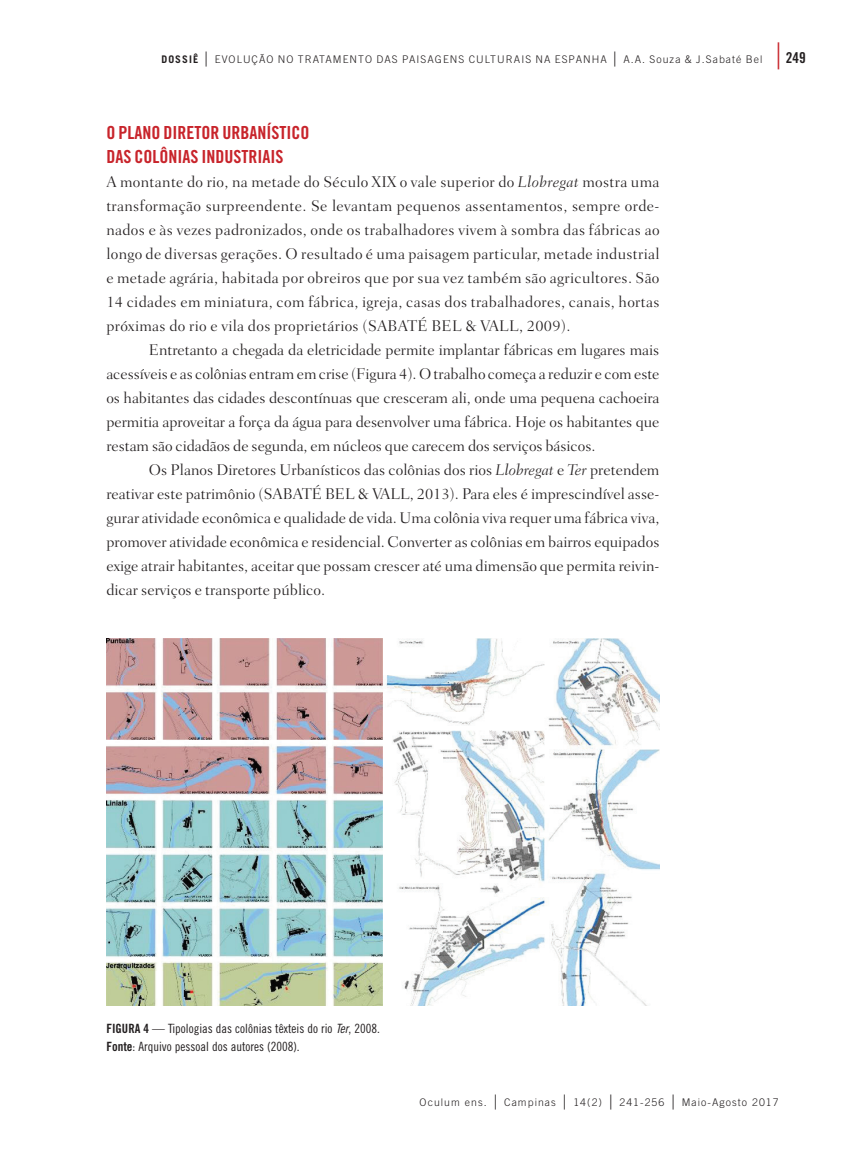
<style>
.page{position:relative;width:851px;height:1149px;background:#fff}
.page>*{position:absolute;margin:0;border:0;box-sizing:border-box;transform-origin:0 0}
.t1{font:18px/24px "Trade Gothic Bold Cond Twenty";color:#c8242b}
.t2{font:300 15.75px/24px "Fairfield LH";color:#231f20;text-align:justify}
.t3{font:15px "Trade Gothic Bold Cond Twenty";color:#231f20}
.t4{font:12.75px/18px "Trade Gothic Cond Eighteen";color:#231f20}
.t5{font:12.75px "Trade Gothic Bold Cond Twenty";color:#231f20}
.t6{font:300 10.5px "Trade Gothic";letter-spacing:.1em;color:#231f20}
.s1{font-weight:700}
.s2{font-family:"Apple Garamond";font-size:15px}
.s3{font-family:"Apple Garamond";font-weight:300;font-size:27px;color:#c8242b}
.s4{font-style:italic}
.s5{font-family:"Trade Gothic Bold Cond Twenty"}
.s6{font-family:"Trade Gothic Cond Eighteen Obl"}
</style>
<div class="page">
<img style="left:106px;top:638px;width:553px;height:367px">
<p class="t6" style="left:161px;top:53px;width:602px"><span class="s1">DOSSIÊ</span> <span class="s2">|</span> EVOLUÇÃO NO TRATAMENTO DAS PAISAGENS CULTURAIS NA ESPANHA <span class="s2">|</span> A.A. Souza &amp; J.Sabaté Bel</p>
<p class="t3" style="left:771px;top:49px;width:35px"><span class="s3">|</span>249</p>
<p class="t1" style="left:106px;top:120px;width:204px">O PLANO DIRETOR URBANÍSTICO<br>DAS COLÔNIAS INDUSTRIAIS</p>
<p class="t2" style="left:106px;top:170px;width:554px">A montante do rio, na metade do Século XIX o vale superior do <span class="s4">Llobregat</span> mostra uma transformação surpreendente. Se levantam pequenos assentamentos, sempre orde‑ nados e às vezes padronizados, onde os trabalhadores vivem à sombra das fábricas ao longo de diversas gerações. O resultado é uma paisagem particular, metade industrial e metade agrária, habitada por obreiros que por sua vez também são agricultores. São 14 cidades em miniatura, com fábrica, igreja, casas dos trabalhadores, canais, hortas próximas do rio e vila dos proprietários (SABATÉ BEL &amp; VALL, 2009).</p>
<p class="t2" style="left:106px;top:338px;width:554px;text-indent:43px">Entretanto a chegada da eletricidade permite implantar fábricas em lugares mais acessíveis e as colônias entram em crise (Figura 4). O trabalho começa a reduzir e com este os habitantes das cidades descontínuas que cresceram ali, onde uma pequena cachoeira permitia aproveitar a força da água para desenvolver uma fábrica. Hoje os habitantes que restam são cidadãos de segunda, em núcleos que carecem dos serviços básicos.</p>
<p class="t2" style="left:106px;top:458px;width:554px;text-indent:43px">Os Planos Diretores Urbanísticos das colônias dos rios <span class="s4">Llobregat</span> e <span class="s4">Ter</span> pretendem reativar este patrimônio (SABATÉ BEL &amp; VALL, 2013). Para eles é imprescindível asse‑ gurar atividade econômica e qualidade de vida. Uma colônia viva requer uma fábrica viva, promover atividade econômica e residencial. Converter as colônias em bairros equipados exige atrair habitantes, aceitar que possam crescer até uma dimensão que permita reivin‑ dicar serviços e transporte público.</p>
<p class="t5" style="left:106px;top:1020px;width:13px">Figura</p>
<p class="t4" style="left:106px;top:1019px;width:275px;text-indent:37px"><span class="s5">4</span> — Tipologias das colônias têxteis do rio <span class="s6">Ter</span>, 2008.<br><span class="s5">Fonte</span>: Arquivo pessoal dos autores (2008).</p>
<p class="t6" style="left:419px;top:1095px;width:360px">Oculum ens. <span class="s2">|</span> Campinas <span class="s2">|</span> 14(2) <span class="s2">|</span> 241-256 <span class="s2">|</span> Maio-Agosto 2017</p>
</div>
